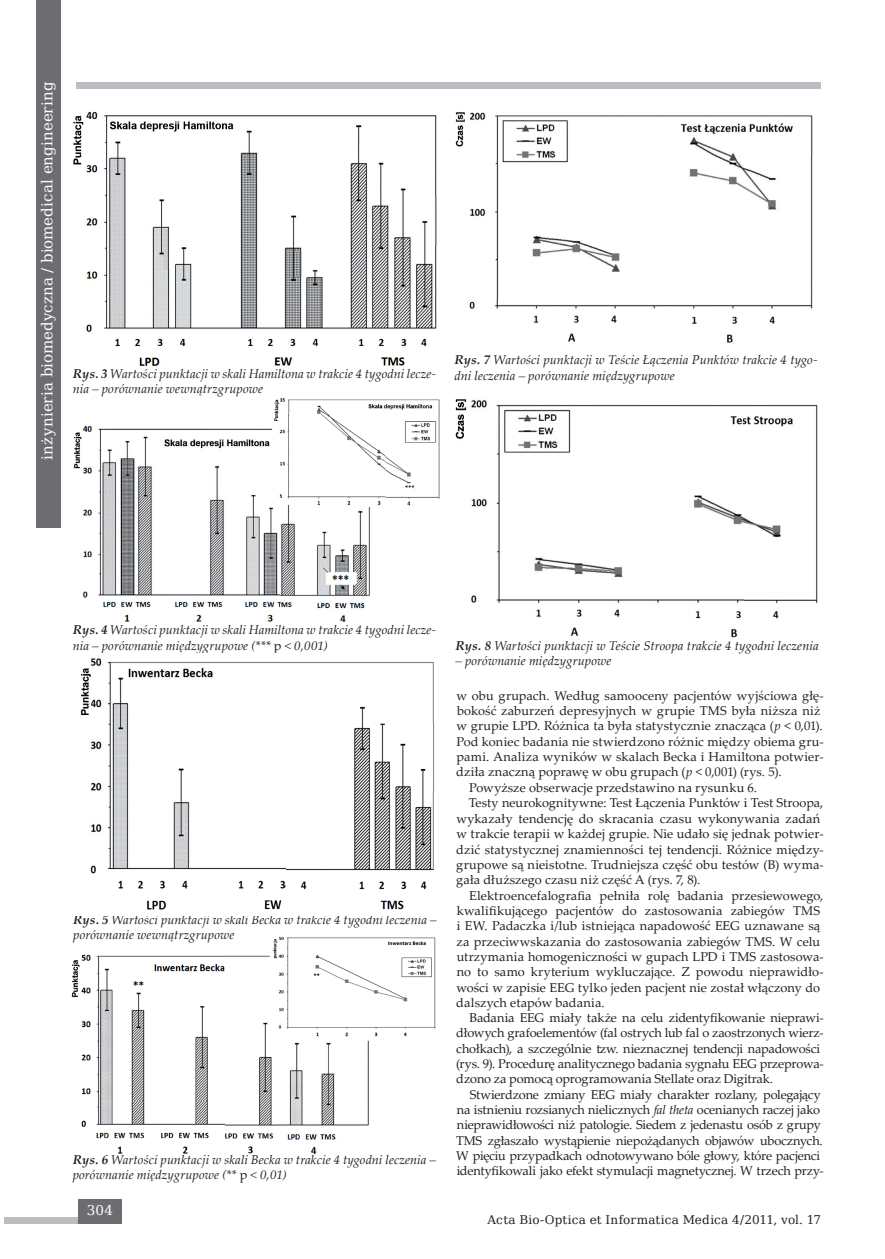
<style>
.page{position:relative;width:885px;height:1259px;background:#fff}
.page>*{position:absolute;margin:0;border:0;box-sizing:border-box;transform-origin:0 0}
.t1{font:15px "DejaVu Serif";letter-spacing:.005em;color:#fff}
.t2{font:13.5px "DejaVu Serif";color:#fff}
.t3{font:12.75px "Palatino Linotype";color:#231f20}
.t4{font:italic 12.75px/15.3px "Palatino Linotype";letter-spacing:.005em;color:#231f20}
.t5{font:12.75px "Palatino Linotype";letter-spacing:-.02em;color:#231f20}
.t6{font:12px "DejaVu Serif";letter-spacing:.01em;color:#231f20}
.s1{font-weight:700}
.s2{font-style:normal}
.s3{font-style:italic}
</style>
<div class="page">
<div style="left:77px;top:82px;width:744px;height:7px;background:#bcbdc0"></div>
<div style="left:37px;top:0;width:24px;height:528px;background:#6c6d70"></div>
<div style="left:4px;top:1217px;width:82px;height:7px;background:#bcbdc0"></div>
<div style="left:78px;top:1199px;width:44px;height:25px;background:#6c6d70"></div>
<img style="left:73px;top:112px;width:363px;height:254px">
<img style="left:81px;top:658px;width:353px;height:252px">
<img style="left:455px;top:112px;width:358px;height:231px">
<img style="left:455px;top:399px;width:363px;height:239px">
<img style="left:73px;top:426px;width:206px;height:196px">
<img style="left:279px;top:509px;width:91px;height:114px">
<img style="left:272px;top:398px;width:168px;height:111px">
<img style="left:272px;top:414px;width:113px;height:93px">
<img style="left:71px;top:954px;width:206px;height:200px">
<img style="left:277px;top:1040px;width:92px;height:114px">
<img style="left:273px;top:937px;width:163px;height:100px">
<img style="left:269px;top:943px;width:114px;height:97px">
<p class="t1" style="left:36px;top:460px;width:380px;rotate:-90deg">inżynieria biomedyczna / biomedical engineering</p>
<p class="t4" style="left:73px;top:365px;width:365px"><span class="s1">Rys. 3</span> Wartości punktacji w skali Hamiltona w trakcie 4 tygodni lecze&shy;nia – porównanie wewnątrzgrupowe</p>
<p class="t4" style="left:454px;top:352px;width:365px"><span class="s1">Rys. 7</span> Wartości punktacji w Teście Łączenia Punktów trakcie 4 tygo&shy;dni leczenia – porównanie międzygrupowe</p>
<p class="t4" style="left:73px;top:622px;width:365px"><span class="s1">Rys. 4</span> Wartości punktacji w skali Hamiltona w trakcie 4 tygodni lecze&shy;nia – porównanie międzygrupowe (*** <span class="s2">p</span> &lt; 0,001)</p>
<p class="t4" style="left:73px;top:911px;width:364px"><span class="s1">Rys. 5</span> Wartości punktacji w skali Becka w trakcie 4 tygodni leczenia – porównanie wewnątrzgrupowe</p>
<p class="t4" style="left:73px;top:1151px;width:364px"><span class="s1">Rys. 6</span> Wartości punktacji w skali Becka w trakcie 4 tygodni leczenia – porównanie międzygrupowe (** <span class="s2">p</span> &lt; 0,01)</p>
<p class="t2" style="left:87px;top:1200px;width:28px">304</p>
<p class="t4" style="left:455px;top:637px;width:364px"><span class="s1">Rys. 8</span> Wartości punktacji w Teście Stroopa trakcie 4 tygodni leczenia</p>
<p class="t4" style="left:455px;top:652px;width:157px">– porównanie międzygrupowe</p>
<p class="t3" style="left:456px;top:686px;width:369px">w obu grupach. Według samooceny pacjentów wyjściowa głę-</p>
<p class="t3" style="left:457px;top:701px;width:365px">bokość zaburzeń depresyjnych w grupie TMS była niższa niż</p>
<p class="t3" style="left:456px;top:717px;width:368px">w grupie LPD. Różnica ta była statystycznie znacząca (<span class="s3">p</span> &lt; 0,01).</p>
<p class="t3" style="left:456px;top:732px;width:369px">Pod koniec badania nie stwierdzono różnic między obiema gru-</p>
<p class="t3" style="left:456px;top:747px;width:369px">pami. Analiza wyników w skalach Becka i Hamiltona potwier-</p>
<p class="t3" style="left:456px;top:763px;width:327px">dziła znaczną poprawę w obu grupach (<span class="s3">p</span> &lt; 0,001) (rys. 5).</p>
<p class="t3" style="left:469px;top:778px;width:289px">Powyższe obserwacje przedstawino na rysunku 6.</p>
<p class="t3" style="left:469px;top:794px;width:356px">Testy neurokognitywne: Test Łączenia Punktów i Test Stroopa,</p>
<p class="t3" style="left:456px;top:809px;width:365px">wykazały tendencję do skracania czasu wykonywania zadań</p>
<p class="t3" style="left:456px;top:825px;width:369px">w trakcie terapii w każdej grupie. Nie udało się jednak potwier-</p>
<p class="t3" style="left:456px;top:840px;width:369px">dzić statystycznej znamienności tej tendencji. Różnice między-</p>
<p class="t3" style="left:456px;top:855px;width:369px">grupowe są nieistotne. Trudniejsza część obu testów (B) wyma-</p>
<p class="t3" style="left:456px;top:871px;width:245px">gała dłuższego czasu niż część A (rys. 7, 8).</p>
<p class="t3" style="left:469px;top:886px;width:355px">Elektroencefalografia pełniła rolę badania przesiewowego,</p>
<p class="t3" style="left:456px;top:901px;width:365px">kwalifikującego pacjentów do zastosowania zabiegów TMS</p>
<p class="t3" style="left:456px;top:917px;width:365px">i EW. Padaczka i/lub istniejąca napadowość EEG uznawane są</p>
<p class="t3" style="left:456px;top:932px;width:365px">za przeciwwskazania do zastosowania zabiegów TMS. W celu</p>
<p class="t3" style="left:456px;top:947px;width:368px">utrzymania homogeniczności w gupach LPD i TMS zastosowa-</p>
<p class="t3" style="left:457px;top:962px;width:368px">no to samo kryterium wykluczające. Z powodu nieprawidło-</p>
<p class="t3" style="left:456px;top:978px;width:365px">wości w zapisie EEG tylko jeden pacjent nie został włączony do</p>
<p class="t3" style="left:456px;top:993px;width:150px">dalszych etapów badania.</p>
<p class="t3" style="left:469px;top:1008px;width:355px">Badania EEG miały także na celu zidentyfikowanie nieprawi-</p>
<p class="t3" style="left:456px;top:1024px;width:369px">dłowych grafoelementów (fal ostrych lub fal o zaostrzonych wierz-</p>
<p class="t3" style="left:456px;top:1039px;width:365px">chołkach), a szczególnie tzw. nieznacznej tendencji napadowości</p>
<p class="t3" style="left:456px;top:1054px;width:369px">(rys. 9). Procedurę analitycznego badania sygnału EEG przeprowa-</p>
<p class="t3" style="left:456px;top:1070px;width:318px">dzono za pomocą oprogramowania Stellate oraz Digitrak.</p>
<p class="t3" style="left:469px;top:1085px;width:352px">Stwierdzone zmiany EEG miały charakter rozlany, polegający</p>
<p class="t3" style="left:457px;top:1100px;width:364px">na istnieniu rozsianych nielicznych <span class="s3">fal theta</span> ocenianych raczej jako</p>
<p class="t5" style="left:457px;top:1115px;width:365px">nieprawidłowości niż patologie. Siedem z jedenastu osób z grupy</p>
<p class="t5" style="left:456px;top:1131px;width:368px">TMS zgłaszało wystąpienie niepożądanych objawów ubocznych.</p>
<p class="t5" style="left:456px;top:1146px;width:365px">W pięciu przypadkach odnotowywano bóle głowy, które pacjenci</p>
<p class="t5" style="left:456px;top:1161px;width:368px">identyfikowali jako efekt stymulacji magnetycznej. W trzech przy-</p>
<p class="t6" style="left:487px;top:1211px;width:335px">Acta Bio-Optica et Informatica Medica 4/2011, vol. 17</p>
</div>
